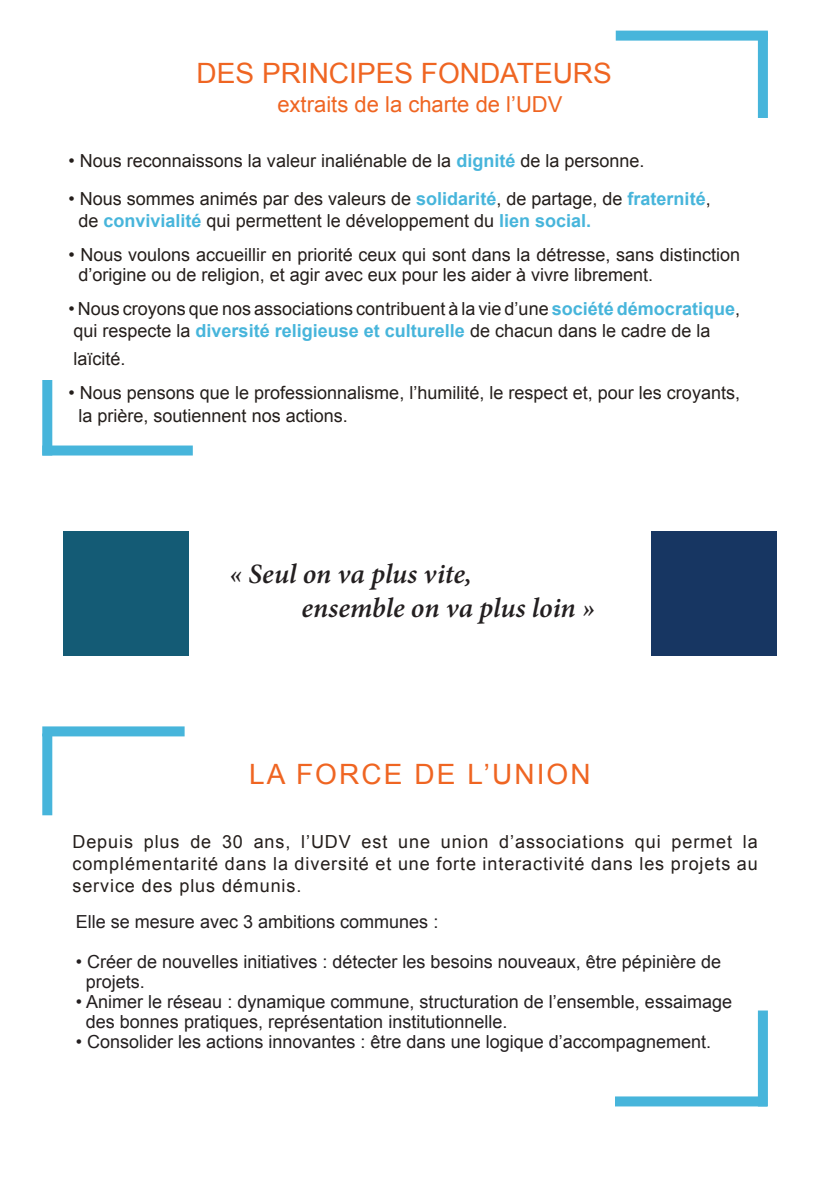
<style>
.page{position:relative;width:840px;height:1191px;background:#fff}
.page>*{position:absolute;margin:0;border:0;box-sizing:border-box;transform-origin:0 0}
.t1{font:italic 600 28px/33.6px "Minion Pro";color:#231f20}
.t2{font:28px "Arial";color:#ef6522}
.t3{font:22px "Arial";color:#ef6522}
.t4{font:18px/22px "Arial";color:#241e1b}
.t5{font:18px/20px "Arial";color:#231f20}
.s1{font-weight:700;color:#47b5db}
</style>
<div class="page">
<div style="left:615px;top:31px;width:152px;height:10px;background:#47b5db"></div>
<div style="left:42px;top:726px;width:142px;height:10px;background:#47b5db"></div>
<div style="left:42px;top:445px;width:151px;height:10px;background:#47b5db"></div>
<div style="left:614px;top:1096px;width:152px;height:10px;background:#47b5db"></div>
<div style="left:757px;top:32px;width:10px;height:86px;background:#47b5db"></div>
<div style="left:42px;top:733px;width:10px;height:82px;background:#47b5db"></div>
<div style="left:42px;top:380px;width:10px;height:75px;background:#47b5db"></div>
<div style="left:757px;top:1010px;width:10px;height:96px;background:#47b5db"></div>
<div style="left:63px;top:531px;width:125px;height:125px;background:#145b75"></div>
<div style="left:651px;top:531px;width:125px;height:125px;background:#173662"></div>
<h1 class="t2" style="left:196px;top:55px;width:100px">Des princi</h1>
<h1 class="t2" style="left:357px;top:55px;width:102px">pes fonda</h1>
<h1 class="t2" style="left:516px;top:55px;width:37px">teur</h1>
<h1 class="t2" style="left:593px;top:55px;width:20px">s</h1>
<p class="t3" style="left:277px;top:90px;width:286px">extraits de la charte de l’UDV</p>
<p class="t4" style="left:68px;top:150px;width:577px">• Nous reconnaissons la valeur inaliénable de la <span class="s1">dignité</span> de la personne.</p>
<p class="t4" style="left:78px;top:188px;width:633px;text-indent:-10px">• Nous sommes animés par des valeurs de <span class="s1">solidarité</span>, de partage, de <span class="s1">fraternité</span>, de <span class="s1">convivialité</span> qui permettent le développement du <span class="s1">lien social.</span></p>
<p class="t4" style="left:78px;top:245px;width:662px;line-height:20px;text-indent:-10px">• Nous voulons accueillir en priorité ceux qui sont dans la détresse, sans distinction d’origine ou de religion, et agir avec eux pour les aider à vivre librement.</p>
<p class="t4" style="left:68px;top:298px;width:672px">• Nous croyons que nos associations contribuent à la vie d’une <span class="s1">société démocratique</span>, qui respecte la <span class="s1">diversité religieuse et culturelle</span> de chacun dans le cadre de la</p>
<p class="t4" style="left:73px;top:348px;width:54px">laïcité.</p>
<p class="t4" style="left:78px;top:382px;width:662px;text-indent:-10px">• Nous pensons que le professionnalisme, l’humilité, le respect et, pour les croyants, la prière, soutiennent nos actions.</p>
<h1 class="t1" style="left:301px;top:557px;width:295px;text-indent:-72px">« Seul on va plus vite,<br>ensemble on va plus loin »</h1>
<h1 class="t2" style="left:249px;top:756px;width:89px">La force</h1>
<h1 class="t2" style="left:414px;top:756px;width:119px">de l’Union</h1>
<p class="t4" style="left:72px;top:831px;width:686px;text-align:justify">Depuis plus de 30 ans, l’UDV est une union d’associations qui permet la complémentarité dans la diversité et une forte interactivité dans les projets au service des plus démunis.</p>
<p class="t5" style="left:76px;top:911px;width:364px">Elle se mesure avec 3 ambitions communes :</p>
<p class="t5" style="left:86px;top:951px;width:636px;text-indent:-10px">• Créer de nouvelles initiatives : détecter les besoins nouveaux, être pépinière de projets.</p>
<p class="t5" style="left:86px;top:991px;width:647px;text-indent:-10px">• Animer le réseau : dynamique commune, structuration de l’ensemble, essaimage des bonnes pratiques, représentation institutionnelle.</p>
<p class="t5" style="left:76px;top:1031px;width:636px">• Consolider les actions innovantes : être dans une logique d’accompagnement.</p>
</div>
